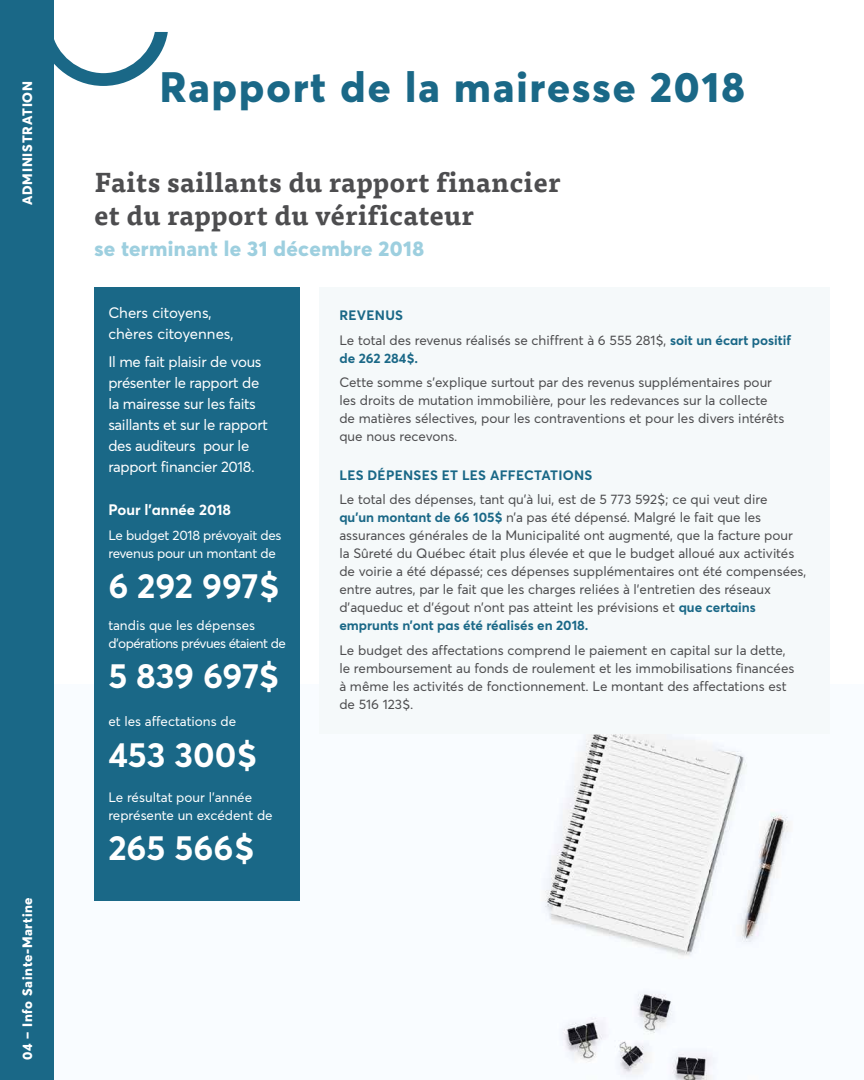
<style>
.page{position:relative;width:864px;height:1080px;background:#fff}
.page>*{position:absolute;margin:0;border:0;box-sizing:border-box;transform-origin:0 0}
.t1{font:800 42px "Averta";letter-spacing:.05em;color:#1a6887}
.t2{font:700 34.5px "Averta";color:#fff}
.t3{font:700 27px/33px "Tisa Pro";letter-spacing:.02em;color:#4d4d4f}
.t4{font:800 21px "Averta";letter-spacing:.02em;color:#9dcfdf}
.t5{font:15px/21px "Averta";letter-spacing:-.02em;color:#fff}
.t6{font:15px/21px "Averta";color:#fff}
.t7{font:700 15px "Averta";color:#fff}
.t8{font:13.5px/18px "Averta";color:#4d4d4f}
.t9{font:13.5px/18px "Averta";color:#fff}
.t10{font:13.5px/18px "Averta";letter-spacing:-.04em;color:#fff}
.t11{font:13.5px/18px "Averta";letter-spacing:-.02em;color:#fff}
.t12{font:700 13.5px "Averta";letter-spacing:.02em;color:#1a6887}
.t13{font:800 13.5px "Averta";letter-spacing:.05em;color:#fff}
.s1{font-weight:700;color:#1a6887}
</style>
<div class="page">
<img style="left:544px;top:734px;width:245px;height:346px">
<div style="left:0;top:0;width:54px;height:1080px;background:#1a6887"></div>
<svg style="left:54px;top:32px;width:114px;height:54px"></svg>
<div style="left:319px;top:287px;width:510px;height:446px;background:#f5f9fa"></div>
<div style="left:94px;top:287px;width:206px;height:614px;background:#1a6887"></div>
<p class="t13" style="left:19px;top:205px;width:126px;rotate:-90deg">ADMINISTRATION</p>
<p class="t13" style="left:19px;top:1060px;width:164px;rotate:-90deg">04 – Info Sainte-Martine</p>
<h1 class="t1" style="left:160px;top:61px;width:587px">Rapport de la mairesse 2018</h1>
<h3 class="t3" style="left:94px;top:165px;width:467px">Faits saillants du rapport financier et du rapport du vérificateur</h3>
<h3 class="t4" style="left:94px;top:235px;width:331px">se terminant le 31 décembre 2018</h3>
<p class="t6" style="left:108px;top:302px;width:127px">Chers citoyens, chères citoyennes,</p>
<p class="t5" style="left:108px;top:351px;width:161px">Il me fait plaisir de vous présenter le rapport de la mairesse sur les faits saillants et sur le rapport des auditeurs pour le rapport financier 2018.</p>
<p class="t7" style="left:108px;top:499px;width:124px">Pour l’année 2018</p>
<p class="t11" style="left:108px;top:526px;width:175px">Le budget 2018 prévoyait des revenus pour un montant de</p>
<h2 class="t2" style="left:108px;top:562px;width:172px">6 292 997 $</h2>
<p class="t10" style="left:108px;top:616px;width:179px">tandis que les dépenses d’opérations prévues étaient de</p>
<h2 class="t2" style="left:108px;top:652px;width:172px">5 839 697$</h2>
<p class="t9" style="left:108px;top:712px;width:129px">et les affectations de</p>
<h2 class="t2" style="left:108px;top:730px;width:150px">453 300 $</h2>
<p class="t9" style="left:108px;top:788px;width:166px">Le résultat pour l’année représente un excédent de</p>
<h2 class="t2" style="left:108px;top:824px;width:147px">265 566 $</h2>
<p class="t8" style="left:339px;top:303px;width:453px;line-height:24.8px"><span class="s1">REVENUS<br></span>Le total des revenus réalisés se chiffrent à 6 555 281 $, <span class="s1">soit un écart positif</span></p>
<p class="t12" style="left:339px;top:348px;width:80px">de 262 284 $.</p>
<p class="t8" style="left:339px;top:374px;width:447px">Cette somme s’explique surtout par des revenus supplémentaires pour les droits de mutation immobilière, pour les redevances sur la collecte de matières sélectives, pour les contraventions et pour les divers intérêts que nous recevons.</p>
<p class="t12" style="left:339px;top:465px;width:255px">LES DÉPENSES ET LES AFFECTATIONS</p>
<p class="t8" style="left:339px;top:491px;width:469px">Le total des dépenses, tant qu’à lui, est de 5 773 592 $ ; ce qui veut dire<br><span class="s1">qu’un montant de 66 105 $</span> n’a pas été dépensé. Malgré le fait que les assurances générales de la Municipalité ont augmenté, que la facture pour la Sûreté du Québec était plus élevée et que le budget alloué aux activités de voirie a été dépassé; ces dépenses supplémentaires ont été compensées, entre autres, par le fait que les charges reliées à l’entretien des réseaux d’aqueduc et d’égout n’ont pas atteint les prévisions et <span class="s1">que certains emprunts n’ont pas été réalisés en 2018.</span></p>
<p class="t8" style="left:339px;top:641px;width:457px">Le budget des affectations comprend le paiement en capital sur la dette, le remboursement au fonds de roulement et les immobilisations financées à même les activités de fonctionnement. Le montant des affectations est de 516 123 $.</p>
</div>
